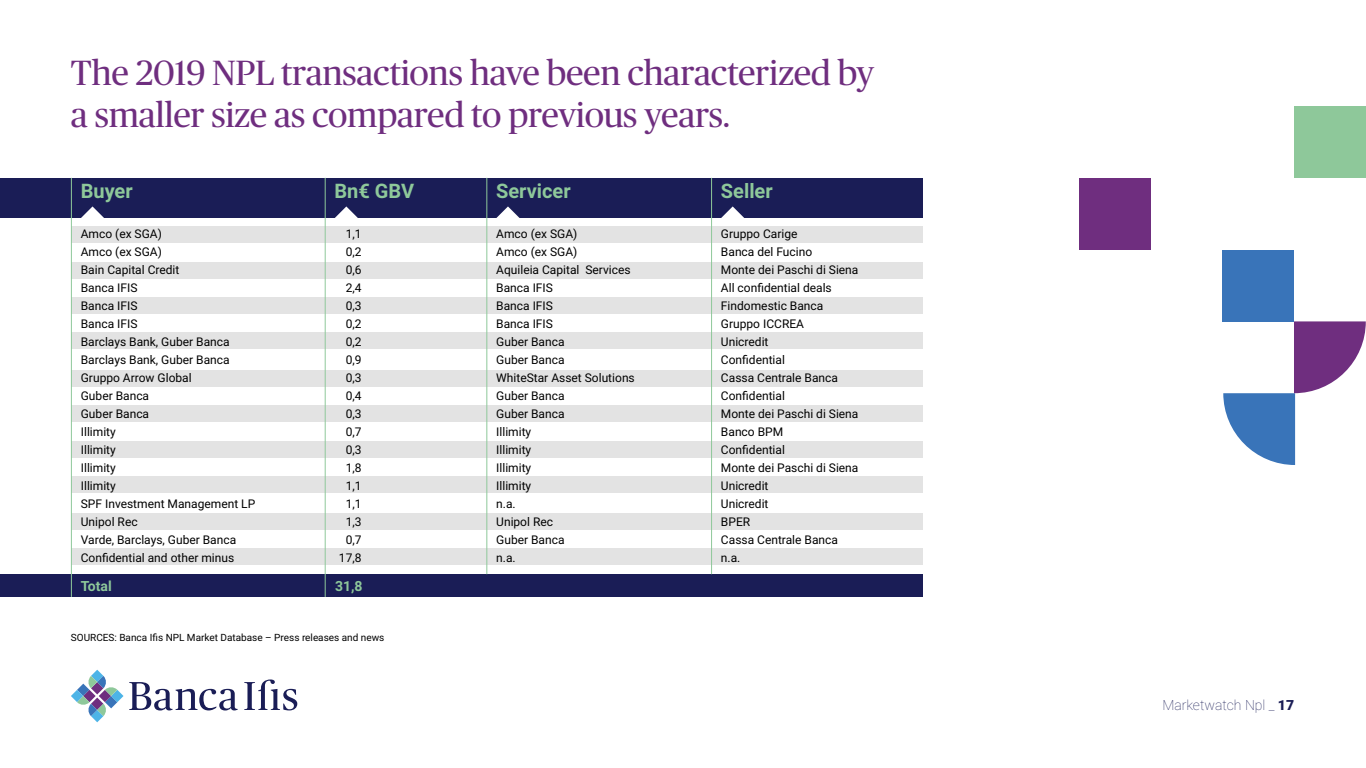
<style>
.page{position:relative;width:1366px;height:768px;background:#fff}
.page>*{position:absolute;margin:0;border:0;box-sizing:border-box;transform-origin:0 0}
.t1{font:35px/42px "Publico";letter-spacing:-.01em;color:#6f2e7f}
.t2{font:700 20px "Roboto";color:#8ec89a}
.t3{font:100 14px "Roboto";color:#1a1d56}
.t4{font:700 14px "Roboto";color:#8ec89a}
.t5{font:12px/18px "Roboto";color:#000}
.t6{font:10px "Roboto";color:#000}
.s1{font-weight:900}
</style>
<div class="page">
<svg style="left:129px;top:682px;width:109px;height:28px"></svg>
<svg style="left:244px;top:679px;width:53px;height:31px"></svg>
<svg style="left:71px;top:670px;width:52px;height:52px"></svg>
<div style="left:71px;top:513px;width:851px;height:16px;background:#e3e3e3"></div>
<div style="left:71px;top:548px;width:851px;height:17px;background:#e3e3e3"></div>
<div style="left:71px;top:476px;width:851px;height:17px;background:#e3e3e3"></div>
<div style="left:71px;top:441px;width:851px;height:17px;background:#e3e3e3"></div>
<div style="left:71px;top:406px;width:851px;height:16px;background:#e3e3e3"></div>
<div style="left:71px;top:370px;width:851px;height:17px;background:#e3e3e3"></div>
<div style="left:0;top:178px;width:922px;height:40px;background:#1a1d56"></div>
<svg style="left:81px;top:206px;width:23px;height:12px"></svg>
<div style="left:0;top:574px;width:922px;height:23px;background:#1a1d56"></div>
<svg style="left:335px;top:206px;width:23px;height:12px"></svg>
<svg style="left:496px;top:206px;width:24px;height:12px"></svg>
<svg style="left:721px;top:206px;width:23px;height:12px"></svg>
<div style="left:71px;top:332px;width:851px;height:17px;background:#e3e3e3"></div>
<div style="left:71px;top:297px;width:851px;height:17px;background:#e3e3e3"></div>
<div style="left:71px;top:262px;width:851px;height:16px;background:#e3e3e3"></div>
<div style="left:71px;top:226px;width:851px;height:17px;background:#e3e3e3"></div>
<hr style="left:325px;top:178px;width:1px;height:419px;background:#8ec89a">
<hr style="left:71px;top:178px;width:1px;height:419px;background:#8ec89a">
<hr style="left:486px;top:178px;width:1px;height:396px;background:#8ec89a">
<hr style="left:711px;top:178px;width:1px;height:396px;background:#8ec89a">
<div style="left:1079px;top:178px;width:71px;height:72px;background:#6f2e7f"></div>
<svg style="left:1223px;top:321px;width:142px;height:144px"></svg>
<div style="left:1294px;top:106px;width:71px;height:72px;background:#8ec89a"></div>
<div style="left:1222px;top:250px;width:71px;height:71px;background:#3974b9"></div>
<h1 class="t1" style="left:71px;top:52px;width:804px">The 2019 NPL transactions have been characterized by a smaller size as compared to previous years.</h1>
<h2 class="t2" style="left:81px;top:177px;width:53px">Buyer</h2>
<h2 class="t2" style="left:334px;top:177px;width:81px">Bn€ GBV</h2>
<h2 class="t2" style="left:496px;top:177px;width:76px">Servicer</h2>
<h2 class="t2" style="left:721px;top:177px;width:53px">Seller</h2>
<p class="t5" style="left:81px;top:224px;width:176px">Amco (ex SGA)<br>Amco (ex SGA)<br>Bain Capital Credit<br>Banca IFIS<br>Banca IFIS<br>Banca IFIS<br>Barclays Bank, Guber Banca<br>Barclays Bank, Guber Banca<br>Gruppo Arrow Global<br>Guber Banca<br>Guber Banca<br>Illimity<br>Illimity<br>Illimity<br>Illimity<br>SPF Investment Management LP<br>Unipol Rec<br>Varde, Barclays, Guber Banca<br>Confidential and other minus</p>
<p class="t5" style="left:339px;top:224px;width:24px;text-align:center">1,1<br>0,2<br>0,6<br>2,4<br>0,3<br>0,2<br>0,2<br>0,9<br>0,3<br>0,4<br>0,3<br>0,7<br>0,3<br>1,8<br>1,1<br>1,1<br>1,3<br>0,7<br>17,8</p>
<p class="t5" style="left:496px;top:224px;width:140px">Amco (ex SGA)<br>Amco (ex SGA)<br>Aquileia Capital Services<br>Banca IFIS<br>Banca IFIS<br>Banca IFIS<br>Guber Banca<br>Guber Banca<br>WhiteStar Asset Solutions<br>Guber Banca<br>Guber Banca<br>Illimity<br>Illimity<br>Illimity<br>Illimity<br>n.a.<br>Unipol Rec<br>Guber Banca<br>n.a.</p>
<p class="t5" style="left:721px;top:224px;width:139px">Gruppo Carige<br>Banca del Fucino<br>Monte dei Paschi di Siena<br>All confidential deals<br>Findomestic Banca<br>Gruppo ICCREA<br>Unicredit<br>Confidential<br>Cassa Centrale Banca<br>Confidential<br>Monte dei Paschi di Siena<br>Banco BPM<br>Confidential<br>Monte dei Paschi di Siena<br>Unicredit<br>Unicredit<br>BPER<br>Cassa Centrale Banca n.a.</p>
<p class="t4" style="left:81px;top:576px;width:33px">Total</p>
<p class="t4" style="left:335px;top:576px;width:29px">31,8</p>
<p class="t6" style="left:71px;top:631px;width:315px">SOURCES: Banca Ifis NPL Market Database – Press releases and news</p>
<p class="t3" style="left:1162px;top:696px;width:133px">Marketwatch Npl _ <span class="s1">17</span></p>
</div>
